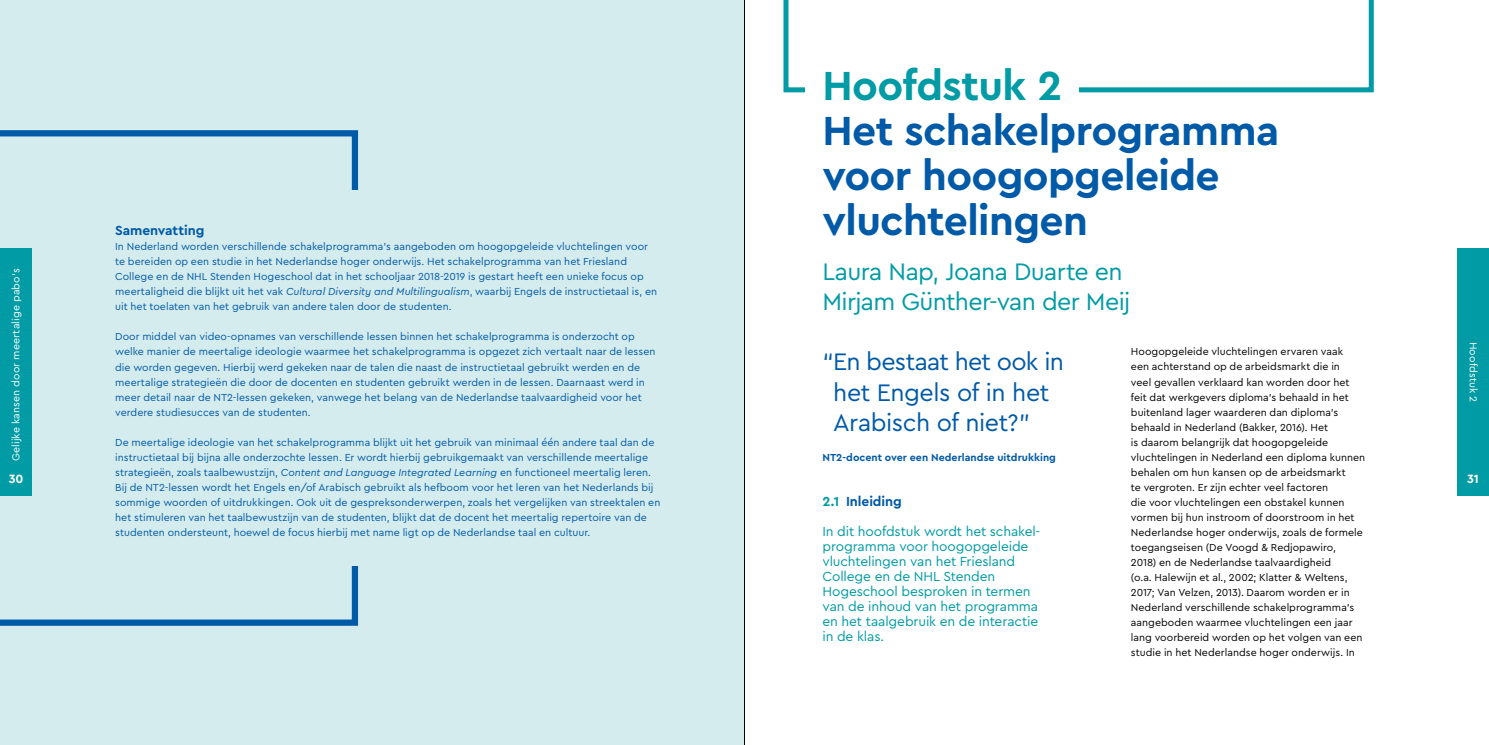
<style>
.page{position:relative;width:1489px;height:745px;background:#fff}
.page>*{position:absolute;margin:0;border:0;box-sizing:border-box;transform-origin:0 0}
.t1{font:700 42.5px/45px "Cera PRO";letter-spacing:-.015em;color:#005aa7}
.t2{font:700 42.5px "Cera PRO";letter-spacing:-.015em;color:#009ba4}
.t3{font:25px/30px "Cera PRO";letter-spacing:-.02em;color:#005aa7}
.t4{font:25px/30px "Cera PRO";letter-spacing:-.025em;color:#009ba4}
.t5{font:13.75px/15px "Cera PRO";letter-spacing:-.01em;color:#009ba4}
.t6{font:700 13.75px "Cera PRO";letter-spacing:-.005em;color:#005aa7}
.t7{font:700 12.5px "Cera PRO";color:#fff}
.t8{font:10.62px/15px "Cera PRO";color:#005aa7}
.t9{font:10.62px/15px "Cera PRO";color:#000}
.t10{font:10.62px "Cera PRO";letter-spacing:.01em;color:#fff}
.t11{font:700 10.62px "Cera PRO";letter-spacing:.005em;color:#005aa7}
.s1{font-style:italic}
.s2{font-weight:700}
.s3{font-weight:700;color:#005aa7}
</style>
<div class="page">
<div style="left:0;top:0;width:744px;height:744px;background:#d5ecee"></div>
<svg style="left:0;top:130px;width:359px;height:496px"></svg>
<div style="left:1456px;top:248px;width:32px;height:247px;background:#009ba4"></div>
<div style="left:0;top:248px;width:32px;height:247px;background:#009ba4"></div>
<svg style="left:783px;top:0;width:590px;height:92px"></svg>
<div style="left:804px;top:55px;width:274px;height:60px;background:#fff"></div>
<div style="left:115px;top:190px;width:551px;height:375px;background:#d5ecee"></div>
<hr style="left:744px;top:0;width:1px;height:744px;background:#000">
<p class="t10" style="left:9px;top:461px;width:194px;rotate:-90deg">Gelijke kansen door meertalige pabo’s</p>
<p class="t7" style="left:9px;top:470px;width:16px">30</p>
<p class="t6" style="left:115px;top:221px;width:91px">Samenvatting</p>
<p class="t8" style="left:115px;top:239px;width:543px">In Nederland worden verschillende schakelprogramma’s aangeboden om hoogopgeleide vluchtelingen voor te bereiden op een studie in het Nederlandse hoger onderwijs. Het schakelprogramma van het Friesland College en de NHL Stenden Hogeschool dat in het schooljaar 2018-2019 is gestart heeft een unieke focus op meertaligheid die blijkt uit het vak <span class="s1">Cultural Diversity and Multilingualism</span>, waarbij Engels de instructietaal is, en uit het toelaten van het gebruik van andere talen door de studenten.</p>
<p class="t8" style="left:115px;top:329px;width:541px">Door middel van video-opnames van verschillende lessen binnen het schakelprogramma is onderzocht op welke manier de meertalige ideologie waarmee het schakelprogramma is opgezet zich vertaalt naar de lessen die worden gegeven. Hierbij werd gekeken naar de talen die naast de instructietaal gebruikt werden en de meertalige strategieën die door de docenten en studenten gebruikt werden in de lessen. Daarnaast werd in meer detail naar de NT2-lessen gekeken, vanwege het belang van de Nederlandse taalvaardigheid voor het verdere studiesucces van de studenten.</p>
<p class="t8" style="left:115px;top:434px;width:546px">De meertalige ideologie van het schakelprogramma blijkt uit het gebruik van minimaal één andere taal dan de instructietaal bij bijna alle onderzochte lessen. Er wordt hierbij gebruikgemaakt van verschillende meertalige strategieën, zoals taalbewustzijn, <span class="s1">Content and Language Integrated Learning</span> en functioneel meertalig leren.<br>Bij de NT2-lessen wordt het Engels en/of Arabisch gebruikt als hefboom voor het leren van het Nederlands bij sommige woorden of uitdrukkingen. Ook uit de gespreksonderwerpen, zoals het vergelijken van streektalen en het stimuleren van het taalbewustzijn van de studenten, blijkt dat de docent het meertalig repertoire van de studenten ondersteunt, hoewel de focus hierbij met name ligt op de Nederlandse taal en cultuur.</p>
<h1 class="t2" style="left:822px;top:58px;width:241px">Hoofdstuk 2</h1>
<h1 class="t1" style="left:822px;top:107px;width:458px">Het schakelprogramma voor hoogopgeleide vluchtelingen</h1>
<h2 class="t4" style="left:822px;top:256px;width:309px">Laura Nap, Joana Duarte en<br>Mirjam Günther-van der Meij</h2>
<h2 class="t3" style="left:833px;top:346px;width:232px;text-indent:-11px">“En bestaat het ook in het Engels of in het<br>Arabisch of niet?”</h2>
<p class="t11" style="left:822px;top:449px;width:235px">NT2-docent over een Nederlandse uitdrukking</p>
<p class="t5" style="left:822px;top:485px;width:218px;line-height:30px"><span class="s2">2.1</span> <span class="s3">Inleiding<br></span>In dit hoofdstuk wordt het schakel-</p>
<p class="t5" style="left:822px;top:537px;width:217px">programma voor hoogopgeleide vluchtelingen van het Friesland<br>College en de NHL Stenden<br>Hogeschool besproken in termen van de inhoud van het programma en het taalgebruik en de interactie in de klas.</p>
<p class="t9" style="left:1130px;top:344px;width:236px">Hoogopgeleide vluchtelingen ervaren vaak<br>een achterstand op de arbeidsmarkt die in<br>veel gevallen verklaard kan worden door het feit dat werkgevers diploma’s behaald in het buitenland lager waarderen dan diploma’s behaald in Nederland (Bakker, 2016). Het<br>is daarom belangrijk dat hoogopgeleide vluchtelingen in Nederland een diploma kunnen behalen om hun kansen op de arbeidsmarkt<br>te vergroten. Er zijn echter veel factoren<br>die voor vluchtelingen een obstakel kunnen vormen bij hun instroom of doorstroom in het Nederlandse hoger onderwijs, zoals de formele toegangseisen (De Voogd &amp; Redjopawiro,<br>2018) en de Nederlandse taalvaardigheid<br>(o.a. Halewijn et al., 2002; Klatter &amp; Weltens, 2017; Van Velzen, 2013). Daarom worden er in Nederland verschillende schakelprogramma’s aangeboden waarmee vluchtelingen een jaar lang voorbereid worden op het volgen van een studie in het Nederlandse hoger onderwijs. In</p>
<p class="t10" style="left:1480px;top:341px;width:62px;rotate:90deg">Hoofdstuk 2</p>
<p class="t7" style="left:1466px;top:470px;width:13px">31</p>
</div>
